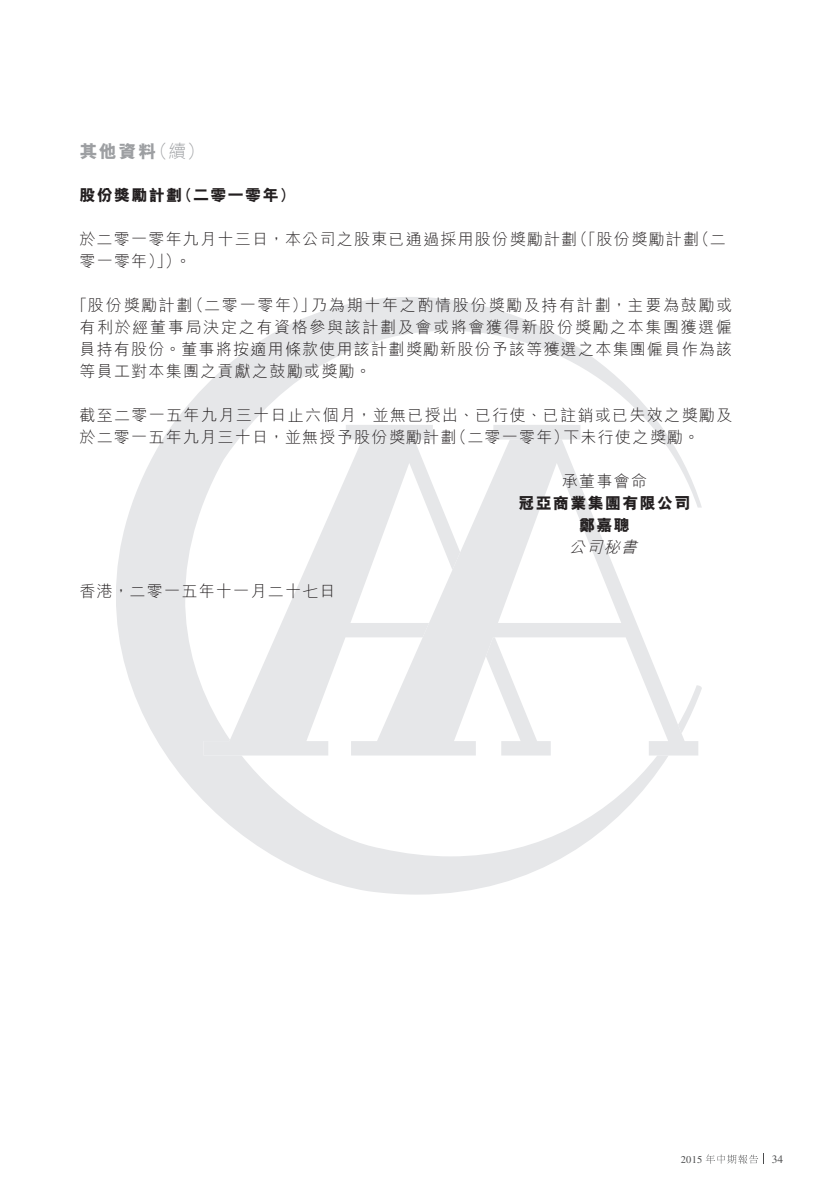
<style>
.page{position:relative;width:840px;height:1191px;background:#fff}
.page>*{position:absolute;margin:0;border:0;box-sizing:border-box;transform-origin:0 0}
.t1{font:800 18px "M Hei HK";color:#9d9fa2}
.t2{font:300 18px "M Hei HK";color:#9d9fa2}
.t3{font:300 16px/22px "M Hei HK";letter-spacing:.08em;color:#231f20}
.t4{font:800 16px/22px "M Hei HK";letter-spacing:.085em;color:#231f20;text-align:center}
.t5{font:300 16px "M Hei HK";letter-spacing:.105em;color:#231f20}
.t6{font:italic 300 16px "M Hei HK";color:#231f20}
.t7{font:11.4px "Times LT Std";color:#4b4c4d}
.t8{font:10.4px "Times LT Std";color:#4b4c4d}
</style>
<div class="page">
<svg style="left:116px;top:297px;width:585px;height:597px"></svg>
<svg style="left:203px;top:439px;width:148px;height:316px"></svg>
<svg style="left:345px;top:425px;width:87px;height:14px"></svg>
<svg style="left:351px;top:439px;width:347px;height:316px"></svg>
<svg style="left:493px;top:425px;width:87px;height:14px"></svg>
<svg style="left:705px;top:1154px;width:53px;height:10px"></svg>
<p class="t2" style="left:150px;top:139px;width:57px">（續(</p>
<p class="t1" style="left:79px;top:140px;width:78px">其他資料</p>
<p class="t4" style="left:79px;top:184px;width:104px">股份獎勵計劃</p>
<p class="t4" style="left:177px;top:184px;width:120px">（二零一零年(</p>
<p class="t3" style="left:571px;top:227px;width:129px">（「股份獎勵計劃</p>
<p class="t3" style="left:693px;top:227px;width:34px">（二</p>
<p class="t3" style="left:175px;top:227px;width:403px;text-indent:-96px">於二零一零年九月十三日，本公司之股東已通過採用股份獎勵計劃。</p>
<p class="t3" style="left:79px;top:249px;width:103px">零一零年 (「(</p>
<p class="t3" style="left:188px;top:293px;width:130px">（二零一零年）」</p>
<p class="t5" style="left:311px;top:293px;width:422px">乃為期十年之酌情股份獎勵及持有計劃，主要為鼓勵或</p>
<p class="t3" style="left:79px;top:293px;width:654px;text-indent:-8px">「股份獎勵計劃<br>有利於經董事局決定之有資格參與該計劃及會或將會獲得新股份獎勵之本集團獲選僱員持有股份。董事將按適用條款使用該計劃獎勵新股份予該等獲選之本集團僱員作為該等員工對本集團之貢獻之鼓勵或獎勵。</p>
<p class="t3" style="left:563px;top:403px;width:170px;text-indent:-483px">截至二零一五年九月三十日止六個月，並無已授出、已行使、已註銷或已失效之獎勵及下未行使之獎勵。</p>
<p class="t3" style="left:450px;top:425px;width:119px">（二零一零年）</p>
<p class="t3" style="left:79px;top:425px;width:378px">於二零一五年九月三十日，並無授予股份獎勵計劃</p>
<p class="t3" style="left:79px;top:579px;width:257px">香港，二零一五年十一月二十七日</p>
<p class="t3" style="left:561px;top:469px;width:86px">承董事會命</p>
<p class="t4" style="left:518px;top:492px;width:173px">冠亞商業集團有限公司鄭嘉聰</p>
<p class="t6" style="left:568px;top:535px;width:75px">公司秘書</p>
<p class="t8" style="left:680px;top:1154px;width:23px">2015</p>
<p class="t7" style="left:771px;top:1152px;width:13px">34</p>
</div>
